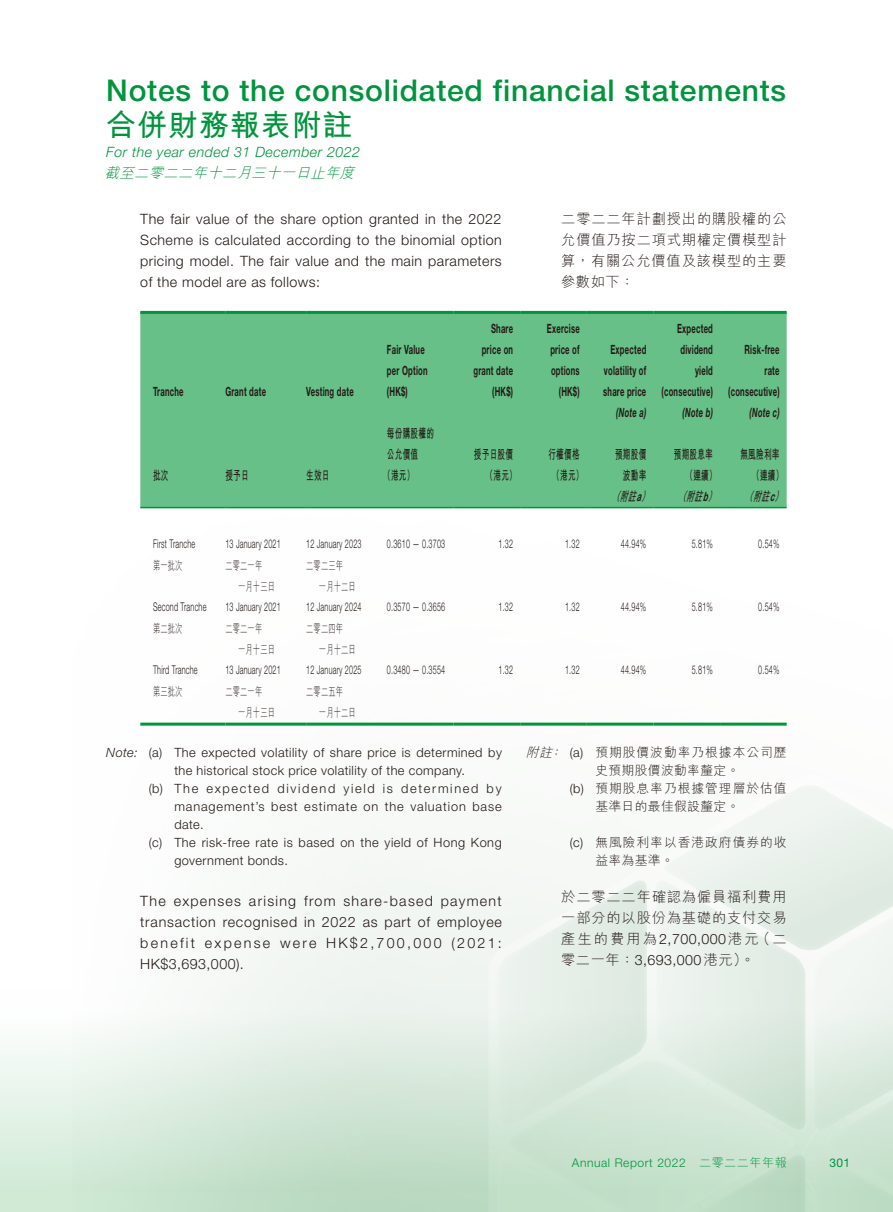
<style>
.page{position:relative;width:893px;height:1212px;background:#fff}
.page>*{position:absolute;margin:0;border:0;box-sizing:border-box;transform-origin:0 0}
.t1{font:500 30px "Helvetica Neue LT Std";letter-spacing:.025em;color:#00943d}
.t2{font:700 30px "M Hei HK";letter-spacing:.03em;color:#00943d}
.t3{font:300 14.25px/21px "Helvetica Neue LT Std";letter-spacing:.03em;color:#231916;text-align:justify}
.t4{font:300 14.25px/21px "M Hei HK";letter-spacing:.06em;color:#231916;text-align:justify}
.t5{font:italic 300 14.25px "Helvetica Neue LT Std";letter-spacing:.03em;color:#00943d}
.t6{font:italic 300 14.25px "M Hei HK";color:#00943d}
.t7{font:700 12.75px/21px "Helvetica Neue LT Std";letter-spacing:.03em;color:#231916;text-align:right;scale:.6 1}
.t8{font:300 12.75px "Helvetica Neue LT Std";letter-spacing:.04em;color:#231916}
.t9{font:700 12.75px/21px "M Hei HK";letter-spacing:.03em;color:#231916;text-align:right;scale:.6 1}
.t10{font:300 12.75px/18px "M Hei HK";letter-spacing:.075em;color:#231916}
.t11{font:300 12.75px "Helvetica Neue LT Std";letter-spacing:.07em;color:#231916}
.t12{font:300 12.75px "Helvetica Neue LT Std";letter-spacing:.135em;color:#231916}
.t13{font:300 12.75px "M Hei HK";letter-spacing:.03em;color:#231916}
.t14{font:italic 700 12.75px "Helvetica Neue LT Std";letter-spacing:.03em;color:#231916;scale:.6 1}
.t15{font:italic 700 12.75px "M Hei HK";color:#231916;scale:.6 1}
.t16{font:300 12px "Helvetica Neue LT Std";letter-spacing:.03em;color:#231916;scale:.6 1}
.t17{font:300 12px/21px "M Hei HK";letter-spacing:.03em;color:#231916;scale:.6 1}
.t18{font:300 12px "Helvetica Neue LT Std";letter-spacing:.05em;color:#00943d}
.t19{font:12px "Helvetica Neue LT Std";color:#00943d}
.s1{font-family:"Helvetica Neue LT Std"}
.s2{font-style:italic}
.s3{font-family:"M Hei HK"}
</style>
<div class="page">
<svg style="left:0;top:989px;width:893px;height:223px;background:#d8e9db"></svg>
<div style="left:140px;top:314px;width:647px;height:193px;background:#67c087"></div>
<hr style="left:140px;top:311px;width:85px;height:3px;background:#00943d">
<hr style="left:225px;top:311px;width:81px;height:3px;background:#00943d">
<hr style="left:306px;top:311px;width:81px;height:3px;background:#00943d">
<hr style="left:387px;top:311px;width:67px;height:3px;background:#00943d">
<hr style="left:454px;top:311px;width:66px;height:3px;background:#00943d">
<hr style="left:520px;top:311px;width:67px;height:3px;background:#00943d">
<hr style="left:587px;top:311px;width:66px;height:3px;background:#00943d">
<hr style="left:653px;top:311px;width:67px;height:3px;background:#00943d">
<hr style="left:720px;top:311px;width:67px;height:3px;background:#00943d">
<hr style="left:140px;top:507px;width:85px;height:1px;background:#00943d">
<hr style="left:225px;top:507px;width:81px;height:1px;background:#00943d">
<hr style="left:306px;top:507px;width:81px;height:1px;background:#00943d">
<hr style="left:387px;top:507px;width:67px;height:1px;background:#00943d">
<hr style="left:454px;top:507px;width:66px;height:1px;background:#00943d">
<hr style="left:520px;top:507px;width:67px;height:1px;background:#00943d">
<hr style="left:587px;top:507px;width:66px;height:1px;background:#00943d">
<hr style="left:653px;top:507px;width:67px;height:1px;background:#00943d">
<hr style="left:720px;top:507px;width:67px;height:1px;background:#00943d">
<hr style="left:140px;top:723px;width:85px;height:3px;background:#00943d">
<hr style="left:225px;top:723px;width:81px;height:3px;background:#00943d">
<hr style="left:306px;top:723px;width:81px;height:3px;background:#00943d">
<hr style="left:387px;top:723px;width:67px;height:3px;background:#00943d">
<hr style="left:454px;top:723px;width:66px;height:3px;background:#00943d">
<hr style="left:520px;top:723px;width:67px;height:3px;background:#00943d">
<hr style="left:587px;top:723px;width:66px;height:3px;background:#00943d">
<hr style="left:653px;top:723px;width:67px;height:3px;background:#00943d">
<hr style="left:720px;top:723px;width:67px;height:3px;background:#00943d">
<h1 class="t1" style="left:106px;top:73px;width:681px">Notes to the consolidated financial statements</h1>
<h1 class="t2" style="left:106px;top:104px;width:248px">合併財務報表附註</h1>
<p class="t5" style="left:106px;top:143px;width:255px">For the year ended 31 December 2022</p>
<p class="t6" style="left:105px;top:166px;width:254px">截至二零二二年十二月三十一日止年度</p>
<p class="t3" style="left:140px;top:209px;width:363px">The fair value of the share option granted in the 2022<br>Scheme is calculated according to the binomial option pricing model. The fair value and the main parameters of the model are as follows:</p>
<p class="t4" style="left:561px;top:208px;width:227px">二零二二年計劃授出的購股權的公允價值乃按二項式期權定價模型計算，有關公允價值及該模型的主要參數如下：</p>
<p class="t7" style="left:153px;top:381px;width:52px">Tranche</p>
<p class="t7" style="left:225px;top:381px;width:69px">Grant date</p>
<p class="t7" style="left:306px;top:381px;width:81px">Vesting date</p>
<p class="t9" style="left:153px;top:464px;width:27px">批次</p>
<p class="t9" style="left:225px;top:464px;width:41px">授予日</p>
<p class="t9" style="left:306px;top:464px;width:41px">生效日</p>
<p class="t7" style="left:387px;top:339px;width:69px;text-align:left">Fair Value per Option (HK$)</p>
<p class="t9" style="left:387px;top:422px;width:80px">每份購股權的</p>
<p class="t9" style="left:387px;top:443px;width:54px">公允價值</p>
<p class="t9" style="left:383px;top:464px;width:54px">（港元）</p>
<p class="t7" style="left:473px;top:318px;width:68px">Share price on grant date (HK$)</p>
<p class="t7" style="left:547px;top:318px;width:56px">Exercise price of options (HK$)</p>
<p class="t7" style="left:603px;top:339px;width:73px;text-align:center">Expected volatility of share price</p>
<p class="t7" style="left:662px;top:318px;width:87px">Expected dividend yield (consecutive)</p>
<p class="t7" style="left:728px;top:339px;width:87px">Risk-free rate (consecutive)</p>
<p class="t14" style="left:616px;top:404px;width:52px">(Note a)</p>
<p class="t14" style="left:683px;top:404px;width:52px">(Note b)</p>
<p class="t14" style="left:750px;top:404px;width:51px">(Note c)</p>
<p class="t9" style="left:474px;top:443px;width:73px">授予日股價（港元）</p>
<p class="t9" style="left:548px;top:443px;width:60px;text-align:left">行權價格（港元）</p>
<p class="t9" style="left:615px;top:443px;width:54px">預期股價波動率</p>
<p class="t9" style="left:674px;top:443px;width:73px">預期股息率（連續）</p>
<p class="t9" style="left:740px;top:443px;width:73px">無風險利率（連續）</p>
<p class="t15" style="left:612px;top:487px;width:70px">（附註<span class="s1">a</span>）</p>
<p class="t15" style="left:678px;top:487px;width:71px">（附註<span class="s1">b</span>）</p>
<p class="t15" style="left:745px;top:487px;width:70px">（附註<span class="s1">c</span>）</p>
<p class="t16" style="left:153px;top:537px;width:72px">First Tranche</p>
<p class="t16" style="left:225px;top:537px;width:94px">13 January 2021</p>
<p class="t16" style="left:306px;top:537px;width:94px">12 January 2023</p>
<p class="t16" style="left:387px;top:537px;width:99px">0.3610 — 0.3703</p>
<p class="t16" style="left:498px;top:537px;width:26px">1.32</p>
<p class="t16" style="left:565px;top:537px;width:26px">1.32</p>
<p class="t16" style="left:621px;top:537px;width:44px">44.94%</p>
<p class="t16" style="left:692px;top:537px;width:37px">5.81%</p>
<p class="t16" style="left:758px;top:537px;width:37px">0.54%</p>
<p class="t17" style="left:153px;top:555px;width:51px">第一批次</p>
<p class="t17" style="left:238px;top:555px;width:63px;text-indent:-13px">二零二一年<br>一月十三日</p>
<p class="t17" style="left:319px;top:555px;width:63px;text-indent:-13px">二零二三年<br>一月十二日</p>
<p class="t16" style="left:153px;top:600px;width:90px">Second Tranche</p>
<p class="t16" style="left:225px;top:600px;width:94px">13 January 2021</p>
<p class="t16" style="left:306px;top:600px;width:94px">12 January 2024</p>
<p class="t16" style="left:387px;top:600px;width:99px">0.3570 — 0.3656</p>
<p class="t16" style="left:498px;top:600px;width:26px">1.32</p>
<p class="t16" style="left:565px;top:600px;width:26px">1.32</p>
<p class="t16" style="left:621px;top:600px;width:44px">44.94%</p>
<p class="t16" style="left:692px;top:600px;width:37px">5.81%</p>
<p class="t16" style="left:758px;top:600px;width:37px">0.54%</p>
<p class="t17" style="left:153px;top:618px;width:51px">第二批次</p>
<p class="t17" style="left:238px;top:618px;width:63px;text-indent:-13px">二零二一年<br>一月十三日</p>
<p class="t17" style="left:319px;top:618px;width:63px;text-indent:-13px">二零二四年<br>一月十二日</p>
<p class="t16" style="left:153px;top:663px;width:76px">Third Tranche</p>
<p class="t16" style="left:225px;top:663px;width:94px">13 January 2021</p>
<p class="t16" style="left:306px;top:663px;width:94px">12 January 2025</p>
<p class="t16" style="left:387px;top:663px;width:99px">0.3480 — 0.3554</p>
<p class="t16" style="left:498px;top:663px;width:26px">1.32</p>
<p class="t16" style="left:565px;top:663px;width:26px">1.32</p>
<p class="t16" style="left:621px;top:663px;width:44px">44.94%</p>
<p class="t16" style="left:692px;top:663px;width:37px">5.81%</p>
<p class="t16" style="left:758px;top:663px;width:37px">0.54%</p>
<p class="t17" style="left:153px;top:681px;width:51px">第三批次</p>
<p class="t17" style="left:238px;top:681px;width:63px;text-indent:-13px">二零二一年<br>一月十三日</p>
<p class="t17" style="left:319px;top:681px;width:63px;text-indent:-13px">二零二五年<br>一月十二日</p>
<p class="t8" style="left:106px;top:745px;width:397px"><span class="s2">Note:</span> (a) The expected volatility of share price is determined by</p>
<p class="t8" style="left:174px;top:763px;width:292px">the historical stock price volatility of the company.</p>
<p class="t12" style="left:149px;top:781px;width:354px">(b) The expected dividend yield is determined by</p>
<p class="t11" style="left:174px;top:799px;width:329px">management’s best estimate on the valuation base</p>
<p class="t8" style="left:174px;top:817px;width:31px">date.</p>
<p class="t8" style="left:149px;top:835px;width:354px">(c) The risk-free rate is based on the yield of Hong Kong</p>
<p class="t8" style="left:174px;top:853px;width:115px">government bonds.</p>
<p class="t3" style="left:140px;top:890px;width:363px">The expenses arising from share-based payment transaction recognised in 2022 as part of employee benefit expense were HK$2,700,000 (2021:<br>HK$3,693,000).</p>
<p class="t10" style="left:526px;top:743px;width:262px"><span class="s2">附註：</span> <span class="s1">(a)</span> 預期股價波動率乃根據本公司歷</p>
<p class="t13" style="left:595px;top:764px;width:146px">史預期股價波動率釐定。</p>
<p class="t10" style="left:570px;top:779px;width:218px"><span class="s1">(b)</span> 預期股息率乃根據管理層於估值</p>
<p class="t13" style="left:595px;top:800px;width:146px">基準日的最佳假設釐定。</p>
<p class="t10" style="left:595px;top:833px;width:193px;text-indent:-26px"><span class="s1">(c)</span> 無風險利率以香港政府債券的收益率為基準。</p>
<p class="t4" style="left:561px;top:886px;width:227px">於二零二二年確認為僱員福利費用一部分的以股份為基礎的支付交易產生的費用為<span class="s1">2,700,000</span>港元（二零二一年：<span class="s1">3,693,000</span>港元）。</p>
<p class="t18" style="left:572px;top:1155px;width:216px">Annual Report 2022 <span class="s3">二零二二年年報</span></p>
<p class="t19" style="left:829px;top:1155px;width:22px">301</p>
</div>
